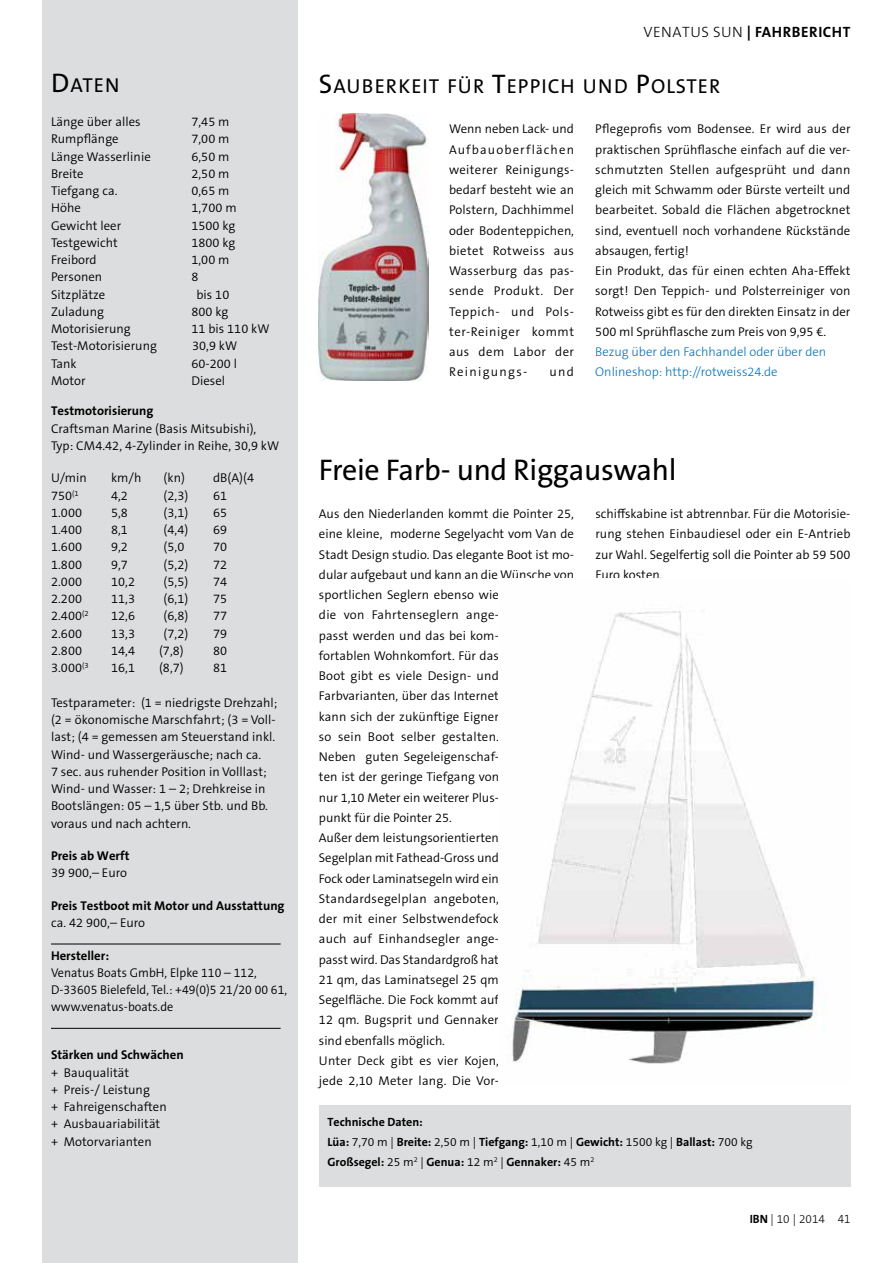
<style>
.page{position:relative;width:893px;height:1263px;background:#fff}
.page>*{position:absolute;margin:0;border:0;box-sizing:border-box;transform-origin:0 0}
.t1{font:30px "The Sans B W5 Plain";letter-spacing:-.01em;color:#000}
.t2{font:20.25px "The Sans B W5 Plain";letter-spacing:.055em;color:#000}
.t3{font:700 15px "The Sans B W7";letter-spacing:.035em;color:#000}
.t4{font:300 12.75px/20.2px "The Sans B W4";letter-spacing:.005em;color:#000}
.t5{font:700 12.75px "The Sans B W7";color:#000}
.t6{font:300 12.75px/17.2px "The Sans B W4";letter-spacing:.005em;color:#000;scale:.96 1}
.t7{font:300 12.75px/20.2px "The Sans B W3";color:#0072bc}
.t8{font:700 12px/20.2px "The Sans B W7";color:#000}
.t9{font:300 12px "The Sans B W3";color:#000}
.s1{font-size:27px}
.s2{font-family:"The Sans B W3";font-weight:300}
.s3{font-family:"The Sans B W4";font-weight:300}
.s4{font-family:"The Sans B W7";font-weight:700}
</style>
<div class="page">
<div style="left:43px;top:0;width:255px;height:1263px;background:#dcddde"></div>
<hr style="left:51px;top:944px;width:230px;height:1px;background:#000">
<hr style="left:51px;top:1028px;width:230px;height:1px;background:#000">
<img style="left:319px;top:113px;width:110px;height:268px">
<img style="left:512px;top:611px;width:305px;height:453px">
<div style="left:319px;top:1105px;width:531px;height:81px;background:#dcddde"></div>
<h2 class="t2" style="left:51px;top:72px;width:70px"><span class="s1">D</span>ATEN</h2>
<p class="t4" style="left:51px;top:112px;width:91px">Länge über alles</p>
<p class="t4" style="left:191px;top:112px;width:40px">7,45 m</p>
<p class="t4" style="left:51px;top:129px;width:69px">Rumpflänge</p>
<p class="t4" style="left:191px;top:129px;width:40px">7,00 m</p>
<p class="t4" style="left:51px;top:146px;width:101px">Länge Wasserlinie</p>
<p class="t4" style="left:191px;top:146px;width:40px">6,50 m</p>
<p class="t4" style="left:51px;top:163px;width:34px">Breite</p>
<p class="t4" style="left:191px;top:163px;width:40px">2,50 m</p>
<p class="t4" style="left:51px;top:181px;width:68px">Tiefgang ca.</p>
<p class="t4" style="left:191px;top:181px;width:40px">0,65 m</p>
<p class="t4" style="left:51px;top:198px;width:31px">Höhe</p>
<p class="t4" style="left:191px;top:198px;width:47px">1,700 m</p>
<p class="t4" style="left:51px;top:215px;width:72px">Gewicht leer</p>
<p class="t4" style="left:191px;top:215px;width:46px">1500 kg</p>
<p class="t4" style="left:51px;top:232px;width:68px">Testgewicht</p>
<p class="t4" style="left:191px;top:232px;width:46px">1800 kg</p>
<p class="t4" style="left:51px;top:250px;width:47px">Freibord</p>
<p class="t4" style="left:191px;top:250px;width:40px">1,00 m</p>
<p class="t4" style="left:51px;top:267px;width:53px">Personen</p>
<p class="t4" style="left:191px;top:267px;width:9px">8</p>
<p class="t4" style="left:51px;top:284px;width:56px">Sitzplätze</p>
<p class="t4" style="left:196px;top:284px;width:34px">bis 10</p>
<p class="t4" style="left:51px;top:301px;width:54px">Zuladung</p>
<p class="t4" style="left:191px;top:301px;width:38px">800 kg</p>
<p class="t4" style="left:51px;top:319px;width:81px">Motorisierung</p>
<p class="t4" style="left:191px;top:319px;width:80px">11 bis 110 kW</p>
<p class="t4" style="left:51px;top:336px;width:107px">Test-Motorisierung</p>
<p class="t4" style="left:192px;top:336px;width:47px">30,9 kW</p>
<p class="t4" style="left:51px;top:353px;width:27px">Tank</p>
<p class="t4" style="left:191px;top:353px;width:47px">60-200 l</p>
<p class="t4" style="left:51px;top:370px;width:36px">Motor</p>
<p class="t4" style="left:191px;top:370px;width:35px">Diesel</p>
<p class="t5" style="left:51px;top:403px;width:104px">Testmotorisierung</p>
<p class="t4" style="left:51px;top:420px;width:230px;line-height:17.2px">Craftsman Marine (Basis Mitsubishi),<br>Typ: CM4.42, 4-Zylinder in Reihe, 30,9 kW</p>
<p class="t4" style="left:51px;top:468px;width:37px">U/min</p>
<p class="t4" style="left:111px;top:468px;width:32px">km/h</p>
<p class="t4" style="left:164px;top:468px;width:23px">(kn)</p>
<p class="t4" style="left:213px;top:468px;width:43px">dB(A)(4</p>
<p class="t4" style="left:51px;top:485px;width:29px">750<sup>(1</sup></p>
<p class="t4" style="left:111px;top:485px;width:18px">4,2</p>
<p class="t4" style="left:164px;top:485px;width:26px">(2,3)</p>
<p class="t4" style="left:213px;top:485px;width:16px">61</p>
<p class="t4" style="left:51px;top:503px;width:33px">1.000</p>
<p class="t4" style="left:111px;top:503px;width:18px">5,8</p>
<p class="t4" style="left:164px;top:503px;width:26px">(3,1)</p>
<p class="t4" style="left:213px;top:503px;width:16px">65</p>
<p class="t4" style="left:51px;top:520px;width:33px">1.400</p>
<p class="t4" style="left:111px;top:520px;width:18px">8,1</p>
<p class="t4" style="left:164px;top:520px;width:26px">(4,4)</p>
<p class="t4" style="left:213px;top:520px;width:16px">69</p>
<p class="t4" style="left:51px;top:537px;width:33px">1.600</p>
<p class="t4" style="left:111px;top:537px;width:18px">9,2</p>
<p class="t4" style="left:164px;top:537px;width:22px">(5,0</p>
<p class="t4" style="left:213px;top:537px;width:16px">70</p>
<p class="t4" style="left:51px;top:554px;width:33px">1.800</p>
<p class="t4" style="left:111px;top:554px;width:18px">9,7</p>
<p class="t4" style="left:164px;top:554px;width:26px">(5,2)</p>
<p class="t4" style="left:213px;top:554px;width:16px">72</p>
<p class="t4" style="left:51px;top:572px;width:33px">2.000</p>
<p class="t4" style="left:111px;top:572px;width:25px">10,2</p>
<p class="t4" style="left:164px;top:572px;width:26px">(5,5)</p>
<p class="t4" style="left:213px;top:572px;width:16px">74</p>
<p class="t4" style="left:51px;top:589px;width:33px">2.200</p>
<p class="t4" style="left:111px;top:589px;width:25px">11,3</p>
<p class="t4" style="left:164px;top:589px;width:26px">(6,1)</p>
<p class="t4" style="left:213px;top:589px;width:16px">75</p>
<p class="t4" style="left:51px;top:606px;width:39px">2.400<sup>(2</sup></p>
<p class="t4" style="left:111px;top:606px;width:25px">12,6</p>
<p class="t4" style="left:164px;top:606px;width:26px">(6,8)</p>
<p class="t4" style="left:213px;top:606px;width:16px">77</p>
<p class="t4" style="left:51px;top:623px;width:33px">2.600</p>
<p class="t4" style="left:111px;top:623px;width:25px">13,3</p>
<p class="t4" style="left:164px;top:623px;width:26px">(7,2)</p>
<p class="t4" style="left:213px;top:623px;width:16px">79</p>
<p class="t4" style="left:51px;top:641px;width:33px">2.800</p>
<p class="t4" style="left:111px;top:641px;width:25px">14,4</p>
<p class="t4" style="left:159px;top:641px;width:26px">(7,8)</p>
<p class="t4" style="left:213px;top:641px;width:16px">80</p>
<p class="t4" style="left:51px;top:658px;width:39px">3.000<sup>(3</sup></p>
<p class="t4" style="left:111px;top:658px;width:25px">16,1</p>
<p class="t4" style="left:159px;top:658px;width:26px">(8,7)</p>
<p class="t4" style="left:213px;top:658px;width:16px">81</p>
<p class="t4" style="left:51px;top:694px;width:228px;line-height:17.2px">Testparameter: (1 = niedrigste Drehzahl; (2 = ökonomische Marschfahrt; (3 = Voll&shy;last; (4 = gemessen am Steuerstand inkl.<br>Wind- und Wassergeräusche; nach ca.<br>7 sec. aus ruhender Position in Volllast; Wind- und Wasser: 1 – 2; Drehkreise in Bootslängen: 05 – 1,5 über Stb. und Bb. voraus und nach achtern.</p>
<p class="t5" style="left:51px;top:847px;width:80px">Preis ab Werft</p>
<p class="t4" style="left:51px;top:863px;width:78px">39 900,– Euro</p>
<p class="t5" style="left:51px;top:897px;width:235px">Preis Testboot mit Motor und Ausstattung</p>
<p class="t4" style="left:51px;top:913px;width:96px">ca. 42 900,– Euro</p>
<p class="t5" style="left:51px;top:947px;width:60px">Hersteller:</p>
<p class="t6" style="left:51px;top:964px;width:248px">Venatus Boats GmbH, Elpke 110 – 112,<br>D-33605 Bielefeld, Tel.: +49(0)5 21/20 00 61, www.venatus-boats.de</p>
<p class="t5" style="left:51px;top:1047px;width:134px">Stärken und Schwächen</p>
<p class="t4" style="left:51px;top:1064px;width:117px;line-height:17.2px">+ Bauqualität<br>+ Preis-/ Leistung<br>+ Fahreigenschaften + Ausbauariabilität + Motorvarianten</p>
<p class="t3" style="left:643px;top:22px;width:208px"><span class="s2">VENATUS SUN</span> | FAHRBERICHT</p>
<h2 class="t2" style="left:319px;top:73px;width:403px"><span class="s1">S</span>AUBERKEIT FÜR <span class="s1">T</span>EPPICH UND <span class="s1">P</span>OLSTER</h2>
<p class="t4" style="left:449px;top:119px;width:127px;text-align:justify">Wenn neben Lack- und Aufbauoberflächen weiterer Reinigungs&shy;bedarf besteht wie an Polstern, Dachhimmel oder Bodenteppichen, bietet Rotweiss aus Wasserburg das pas&shy;sende Produkt. Der Teppich- und Pols&shy;ter-Reiniger kommt aus dem Labor der Reinigungs-</p>
<p class="t4" style="left:550px;top:362px;width:26px">und</p>
<p class="t4" style="left:595px;top:119px;width:257px">Pflegeprofis vom Bodensee. Er wird aus der praktischen Sprühflasche einfach auf die ver&shy;schmutzten Stellen aufgesprüht und dann gleich mit Schwamm oder Bürste verteilt und bearbeitet. Sobald die Flächen abgetrocknet sind, eventuell noch vorhandene Rückstände absaugen, fertig!<br>Ein Produkt, das für einen echten Aha-Effekt sorgt! Den Teppich- und Polsterreiniger von Rotweiss gibt es für den direkten Einsatz in der 500 ml Sprühflasche zum Preis von 9,95 €.</p>
<p class="t7" style="left:595px;top:342px;width:232px">Bezug über den Fachhandel oder über den<br>Onlineshop: http://rotweiss24.de</p>
<h1 class="t1" style="left:319px;top:450px;width:359px">Freie Farb- und Riggauswahl</h1>
<p class="t4" style="left:319px;top:504px;width:257px">Aus den Niederlanden kommt die Pointer 25, eine kleine, moderne Segelyacht vom Van de<br>Stadt Design studio. Das elegante Boot ist mo&shy;dular aufgebaut und kann an die Wünsche von sportlichen Seglern ebenso wie<br>die von Fahrtenseglern ange-<br>passt werden und das bei kom-<br>fortablen Wohnkomfort. Für das<br>Boot gibt es viele Design- und<br>Farbvarianten, über das Internet<br>kann sich der zukünftige Eigner<br>so sein Boot selber gestalten.<br>Neben guten Segeleigenschaf-<br>ten ist der geringe Tiefgang von<br>nur 1,10 Meter ein weiterer Plus-<br>punkt für die Pointer 25.<br>Außer dem leistungsorientierten<br>Segelplan mit Fathead-Gross und<br>Fock oder Laminatsegeln wird ein<br>Standardsegelplan angeboten,<br>der mit einer Selbstwendefock<br>auch auf Einhandsegler ange-<br>passt wird. Das Standardgroß hat<br>21 qm, das Laminatsegel 25 qm<br>Segelfläche. Die Fock kommt auf<br>12 qm. Bugsprit und Gennaker<br>sind ebenfalls möglich.<br>Unter Deck gibt es vier Kojen,<br>jede 2,10 Meter lang. Die Vor-</p>
<p class="t4" style="left:595px;top:504px;width:257px;text-align:justify">schiffskabine ist abtrennbar. Für die Motorisie&shy;rung stehen Einbaudiesel oder ein E-Antrieb zur Wahl. Segelfertig soll die Pointer ab 59 500<br>Euro kosten.</p>
<p class="t8" style="left:327px;top:1111px;width:427px">Technische Daten:<br>Lüa: <span class="s3">7,70 m |</span> Breite: <span class="s3">2,50 m |</span> Tiefgang: <span class="s3">1,10 m |</span> Gewicht: <span class="s3">1500 kg |</span> Ballast: <span class="s3">700 kg<br></span>Großsegel: <span class="s3">25 m</span><sup>2</sup> <span class="s3">|</span> Genua: <span class="s3">12 m</span><sup>2</sup> <span class="s3">|</span> Gennaker: <span class="s3">45 m</span><sup>2</sup></p>
<p class="t9" style="left:750px;top:1211px;width:102px"><span class="s4">IBN</span> | 10 | 2014 41</p>
</div>
